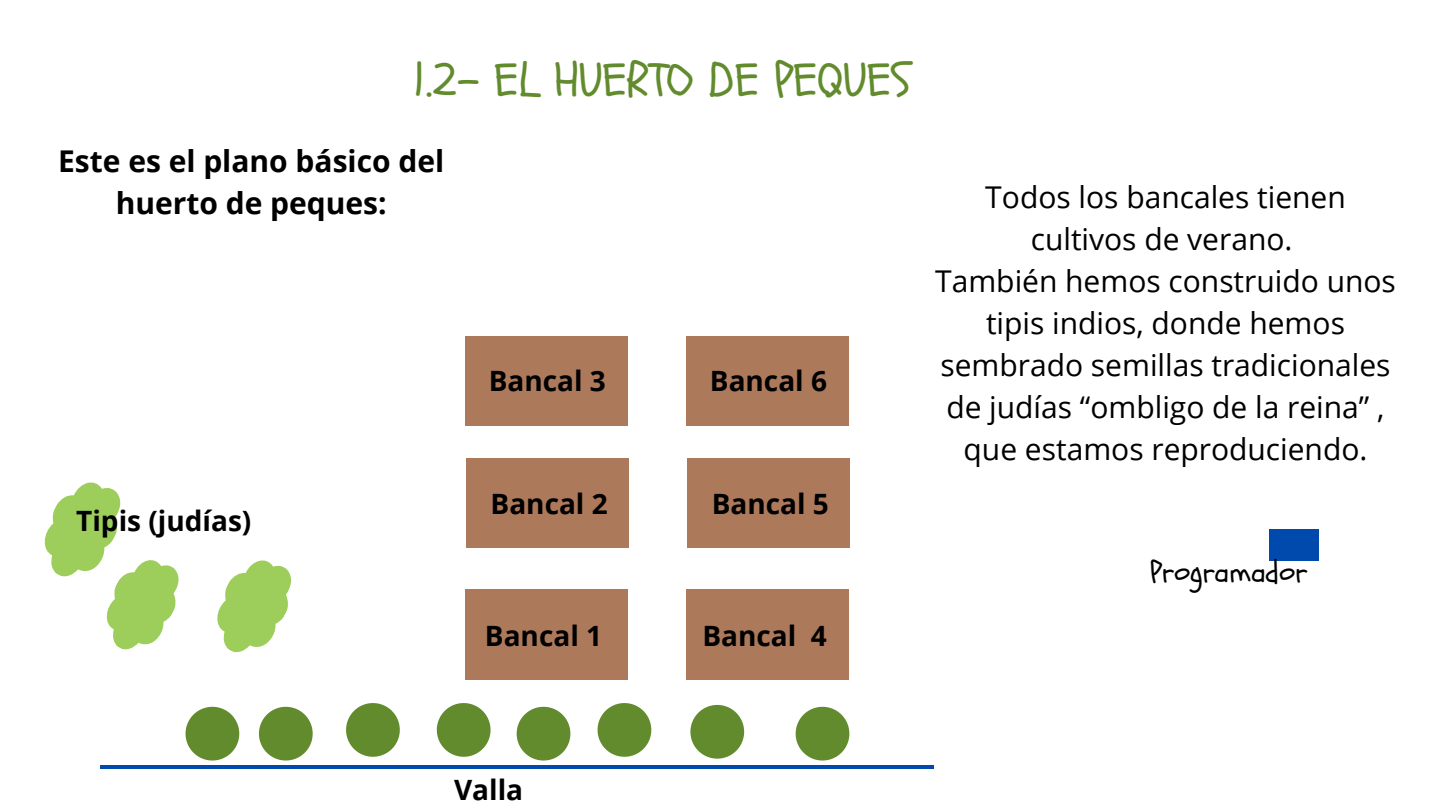
<style>
.page{position:relative;width:1440px;height:810px;background:#fff}
.page>*{position:absolute;margin:0;border:0;box-sizing:border-box;transform-origin:0 0}
.t1{font:48px "Schoolbell";color:#628b2d}
.t2{font:30px/42px "Open Sans";color:#000;text-align:center}
.t3{font:700 30px/42px "Open Sans";color:#000;text-align:center}
.t4{font:30px "Schoolbell";color:#000}
.t5{font:700 28px "Open Sans";color:#000}
</style>
<div class="page">
<div style="left:465px;top:336px;width:162px;height:89px;background:#ad795b"></div>
<div style="left:466px;top:459px;width:162px;height:89px;background:#ad795b"></div>
<div style="left:465px;top:590px;width:162px;height:89px;background:#ad795b"></div>
<hr style="left:101px;top:765px;width:833px;height:4px;background:#004aad">
<svg style="left:44px;top:482px;width:135px;height:168px"></svg>
<svg style="left:217px;top:560px;width:74px;height:93px"></svg>
<svg style="left:186px;top:707px;width:53px;height:54px"></svg>
<svg style="left:259px;top:707px;width:54px;height:54px"></svg>
<svg style="left:346px;top:703px;width:54px;height:54px"></svg>
<svg style="left:437px;top:703px;width:54px;height:54px"></svg>
<svg style="left:517px;top:707px;width:53px;height:54px"></svg>
<svg style="left:598px;top:703px;width:53px;height:54px"></svg>
<svg style="left:690px;top:705px;width:54px;height:54px"></svg>
<svg style="left:796px;top:707px;width:53px;height:54px"></svg>
<div style="left:687px;top:336px;width:161px;height:89px;background:#ad795b"></div>
<div style="left:688px;top:459px;width:161px;height:89px;background:#ad795b"></div>
<div style="left:687px;top:590px;width:161px;height:89px;background:#ad795b"></div>
<div style="left:1269px;top:529px;width:50px;height:32px;background:#004aad"></div>
<h1 class="t1" style="left:413px;top:48px;width:500px">1.2- EL HUERTO DE PEQUES</h1>
<h2 class="t3" style="left:58px;top:139px;width:388px">Este es el plano básico del huerto de peques:</h2>
<h2 class="t5" style="left:76px;top:501px;width:177px">Tipis (judías)</h2>
<h2 class="t5" style="left:489px;top:361px;width:119px">Bancal 3</h2>
<h2 class="t5" style="left:491px;top:485px;width:119px">Bancal 2</h2>
<h2 class="t5" style="left:485px;top:616px;width:119px">Bancal 1</h2>
<p class="t5" style="left:710px;top:361px;width:119px">Bancal 6</p>
<p class="t5" style="left:712px;top:485px;width:119px">Bancal 5</p>
<p class="t5" style="left:702px;top:616px;width:126px">Bancal 4</p>
<h2 class="t2" style="left:985px;top:175px;width:362px">Todos los bancales tienen cultivos de verano.</h2>
<h2 class="t2" style="left:935px;top:259px;width:462px">También hemos construido unos tipis indios, donde hemos sembrado semillas tradicionales de judías “ombligo de la reina” , que estamos reproduciendo.</h2>
<p class="t4" style="left:1150px;top:552px;width:159px">Programador</p>
<h2 class="t5" style="left:454px;top:771px;width:71px">Valla</h2>
</div>
